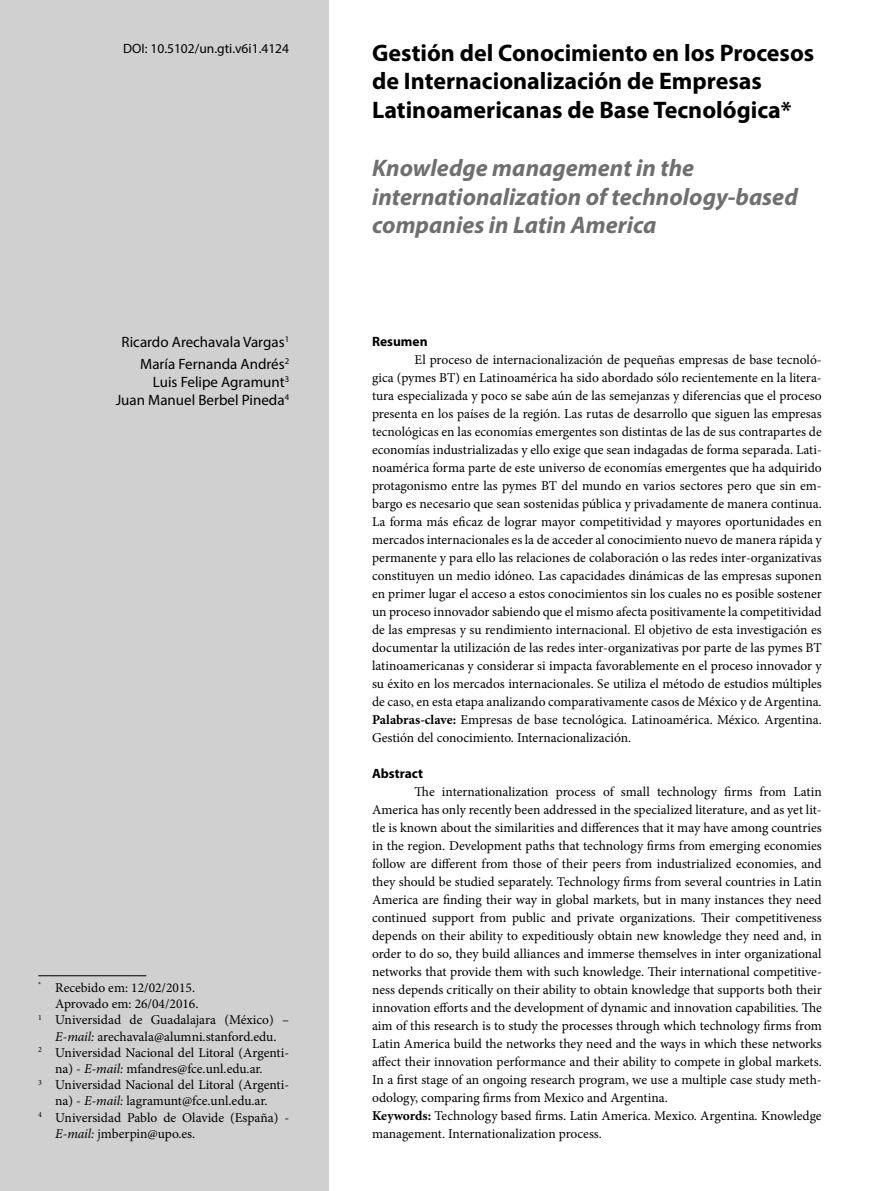
<style>
.page{position:relative;width:893px;height:1191px;background:#fff}
.page>*{position:absolute;margin:0;border:0;box-sizing:border-box;transform-origin:0 0}
.t1{font:700 24px/28.8px "Myriad Pro";color:#000}
.t2{font:italic 700 24px/28.8px "Myriad Pro";color:#706f6f}
.t3{font:15px/21.6px "Myriad Pro";color:#000;text-align:right}
.t4{font:13.5px/18px "Minion Pro";color:#000;text-align:justify}
.t5{font:13.5px "Myriad Pro";color:#000}
.t6{font:700 13.5px "Myriad Pro";color:#000}
.s1{font-style:italic}
.s2{font-weight:700}
</style>
<div class="page">
<div style="left:0;top:0;width:329px;height:1191px;background:#d0d0d0"></div>
<hr style="left:38px;top:975px;width:108px;height:1px;background:#000">
<p class="t5" style="left:123px;top:40px;width:167px">DOI: 10.5102/un.gti.v6i1.4124</p>
<p class="t3" style="left:122px;top:331px;width:169px">Ricardo Arechavala Vargas<sup>1<br></sup>María Fernanda Andrés<sup>2</sup></p>
<p class="t3" style="left:116px;top:372px;width:175px;line-height:18px">Luis Felipe Agramunt<sup>3<br></sup>Juan Manuel Berbel Pineda<sup>4</sup></p>
<p class="t4" style="left:38px;top:978px;width:158px"><sup>*</sup> Recebido em: 12/02/2015.</p>
<p class="t4" style="left:55px;top:995px;width:145px">Aprovado em: 26/04/2016.</p>
<p class="t4" style="left:38px;top:1011px;width:252px"><sup>1</sup> Universidad de Guadalajara (México) –</p>
<p class="t4" style="left:55px;top:1027px;width:223px"><span class="s1">E-mail:</span> arechavala@alumni.stanford.edu.</p>
<p class="t4" style="left:38px;top:1043px;width:252px"><sup>2</sup> Universidad Nacional del Litoral (Argenti-</p>
<p class="t4" style="left:55px;top:1059px;width:209px">na) - <span class="s1">E-mail:</span> mfandres@fce.unl.edu.ar.</p>
<p class="t4" style="left:38px;top:1076px;width:252px"><sup>3</sup> Universidad Nacional del Litoral (Argenti-</p>
<p class="t4" style="left:55px;top:1092px;width:214px">na) - <span class="s1">E-mail:</span> lagramunt@fce.unl.edu.ar.</p>
<p class="t4" style="left:38px;top:1108px;width:252px"><sup>4</sup> Universidad Pablo de Olavide (España) -</p>
<p class="t4" style="left:55px;top:1124px;width:142px"><span class="s1">E-mail:</span> jmberpin@upo.es.</p>
<h1 class="t1" style="left:372px;top:37px;width:444px">Gestión del Conocimiento en los Procesos de Internacionalización de Empresas<br>Latinoamericanas de Base Tecnológica*</h1>
<h1 class="t2" style="left:372px;top:152px;width:427px">Knowledge management in the internationalization of technology-based companies in Latin America</h1>
<p class="t6" style="left:372px;top:332px;width:57px">Resumen</p>
<p class="t4" style="left:372px;top:351px;width:451px;text-indent:43px">El proceso de internacionalización de pequeñas empresas de base tecnoló&shy;gica (pymes BT) en Latinoamérica ha sido abordado sólo recientemente en la litera&shy;tura especializada y poco se sabe aún de las semejanzas y diferencias que el proceso presenta en los países de la región. Las rutas de desarrollo que siguen las empresas tecnológicas en las economías emergentes son distintas de las de sus contrapartes de economías industrializadas y ello exige que sean indagadas de forma separada. Lati&shy;noamérica forma parte de este universo de economías emergentes que ha adquirido protagonismo entre las pymes BT del mundo en varios sectores pero que sin em&shy;bargo es necesario que sean sostenidas pública y privadamente de manera continua.<br>La forma más eficaz de lograr mayor competitividad y mayores oportunidades en mercados internacionales es la de acceder al conocimiento nuevo de manera rápida y permanente y para ello las relaciones de colaboración o las redes inter-organizativas constituyen un medio idóneo. Las capacidades dinámicas de las empresas suponen en primer lugar el acceso a estos conocimientos sin los cuales no es posible sostener un proceso innovador sabiendo que el mismo afecta positivamente la competitividad de las empresas y su rendimiento internacional. El objetivo de esta investigación es documentar la utilización de las redes inter-organizativas por parte de las pymes BT latinoamericanas y considerar si impacta favorablemente en el proceso innovador y su éxito en los mercados internacionales. Se utiliza el método de estudios múltiples de caso, en esta etapa analizando comparativamente casos de México y de Argentina.<br><span class="s2">Palabras-clave:</span> Empresas de base tecnológica. Latinoamérica. México. Argentina.<br>Gestión del conocimiento. Internacionalización.</p>
<p class="t6" style="left:372px;top:764px;width:53px">Abstract</p>
<p class="t4" style="left:372px;top:782px;width:451px;text-align:left;text-indent:43px">The internationalization process of small technology firms from Latin America has only recently been addressed in the specialized literature, and as yet lit&shy;tle is known about the similarities and differences that it may have among countries in the region. Development paths that technology firms from emerging economies follow are different from those of their peers from industrialized economies, and they should be studied separately. Technology firms from several countries in Latin America are finding their way in global markets, but in many instances they need continued support from public and private organizations. Their competitiveness depends on their ability to expeditiously obtain new knowledge they need and, in order to do so, they build alliances and immerse themselves in inter organizational networks that provide them with such knowledge. Their international competitive&shy;ness depends critically on their ability to obtain knowledge that supports both their innovation efforts and the development of dynamic and innovation capabilities. The aim of this research is to study the processes through which technology firms from Latin America build the networks they need and the ways in which these networks affect their innovation performance and their ability to compete in global markets.<br>In a first stage of an ongoing research program, we use a multiple case study meth&shy;odology, comparing firms from Mexico and Argentina.<br><span class="s2">Keywords:</span> Technology based firms. Latin America. Mexico. Argentina. Knowledge management. Internationalization process.</p>
</div>
